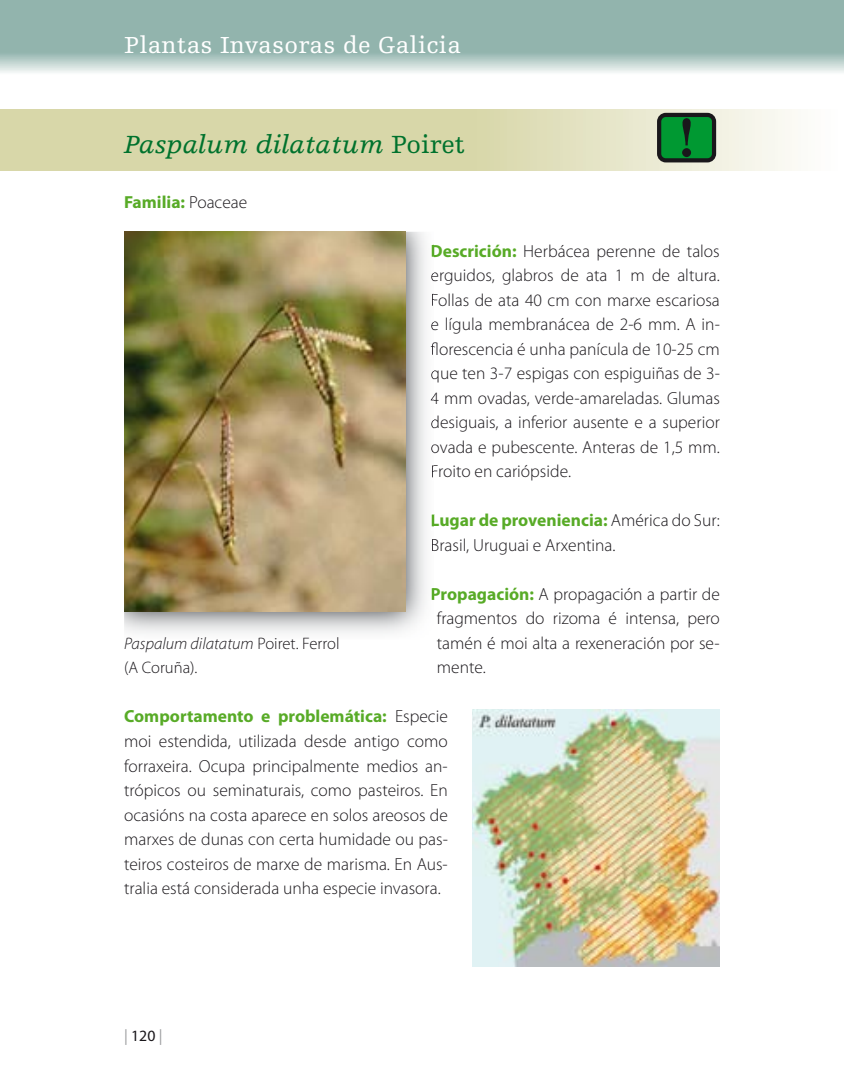
<style>
.page{position:relative;width:844px;height:1092px;background:#fff}
.page>*{position:absolute;margin:0;border:0;box-sizing:border-box;transform-origin:0 0}
.t1{font:italic 26.25px "Egyptienne FLT";color:#00722d}
.t2{font:24.5px "Egyptienne FLT";letter-spacing:.01em;color:#fff}
.t3{font:300 17.5px/24.5px "Myriad Pro";color:#1a171b;text-align:justify}
.t4{font:700 17.5px "Myriad Pro";color:#58ab27}
.t5{font:300 16.62px/24.5px "Myriad Pro";color:#1a171b}
.t6{font:15.75px "Myriad Pro";color:#1a171b}
.s1{font-style:normal}
.s2{font-weight:300;color:#1a171b}
.s3{font-weight:700;color:#58ab27}
.s4{font-style:italic}
.s5{color:#9c9d9f}
</style>
<div class="page">
<svg style="left:0;top:0;width:843px;height:73px;background:#9fbdb7"></svg>
<svg style="left:0;top:109px;width:795px;height:62px;background:#dddcb6"></svg>
<img style="left:124px;top:232px;width:302px;height:401px">
<svg style="left:431px;top:244px;width:2px;height:13px"></svg>
<svg style="left:431px;top:273px;width:2px;height:8px"></svg>
<svg style="left:432px;top:293px;width:1px;height:13px"></svg>
<svg style="left:431px;top:322px;width:2px;height:8px"></svg>
<img style="left:430px;top:343px;width:3px;height:12px">
<svg style="left:431px;top:371px;width:2px;height:8px"></svg>
<svg style="left:431px;top:420px;width:2px;height:8px"></svg>
<svg style="left:431px;top:445px;width:2px;height:8px"></svg>
<svg style="left:432px;top:465px;width:1px;height:13px"></svg>
<svg style="left:431px;top:514px;width:2px;height:13px"></svg>
<svg style="left:432px;top:539px;width:1px;height:12px"></svg>
<svg style="left:431px;top:588px;width:2px;height:12px"></svg>
<img style="left:124px;top:232px;width:281px;height:379px">
<img style="left:472px;top:709px;width:247px;height:257px">
<div style="left:657px;top:113px;width:59px;height:49px;background:#1a171b;border-radius:9px"></div>
<div style="left:661px;top:117px;width:50px;height:41px;background:#009932;border-radius:5px"></div>
<svg style="left:682px;top:118px;width:9px;height:27px"></svg>
<div style="left:682px;top:148px;width:9px;height:9px;background:#1a171b;border-radius:50%"></div>
<p class="t2" style="left:124px;top:32px;width:338px">Plantas Invasoras de Galicia</p>
<p class="t1" style="left:124px;top:130px;width:342px">Paspalum dilatatum <span class="s1">Poiret</span></p>
<p class="t4" style="left:124px;top:190px;width:125px">Familia: <span class="s2">Poaceae</span></p>
<p class="t3" style="left:430px;top:238px;width:291px"><span class="s3">Descrición:</span> Herbácea perenne de talos erguidos, glabros de ata 1 m de altura.<br>Follas de ata 40 cm con marxe escariosa e lígula membranácea de 2-6 mm. A in&shy;florescencia é unha panícula de 10-25 cm que ten 3-7 espigas con espiguiñas de 3- 4 mm ovadas, verde-amareladas. Glumas desiguais, a inferior ausente e a superior ovada e pubescente. Anteras de 1,5 mm.<br>Froito en cariópside.</p>
<p class="t3" style="left:430px;top:508px;width:291px"><span class="s3">Lugar de proveniencia:</span> América do Sur:<br>Brasil, Uruguai e Arxentina.</p>
<p class="t3" style="left:437px;top:581px;width:284px;text-indent:-6px"><span class="s3">Propagación:</span> A propagación a partir de fragmentos do rizoma é intensa, pero tamén é moi alta a rexeneración por se&shy;mente.</p>
<p class="t3" style="left:124px;top:704px;width:325px"><span class="s3">Comportamento e problemática:</span> Especie moi estendida, utilizada desde antigo como forraxeira. Ocupa principalmente medios an&shy;trópicos ou seminaturais, como pasteiros. En ocasións na costa aparece en solos areosos de marxes de dunas con certa humidade ou pas&shy;teiros costeiros de marxe de marisma. En Aus&shy;tralia está considerada unha especie invasora.</p>
<p class="t5" style="left:124px;top:630px;width:217px"><span class="s4">Paspalum dilatatum</span> Poiret. Ferrol (A Coruña).</p>
<p class="t6" style="left:124px;top:1025px;width:40px"><span class="s5">|</span> 120 <span class="s5">|</span></p>
</div>
